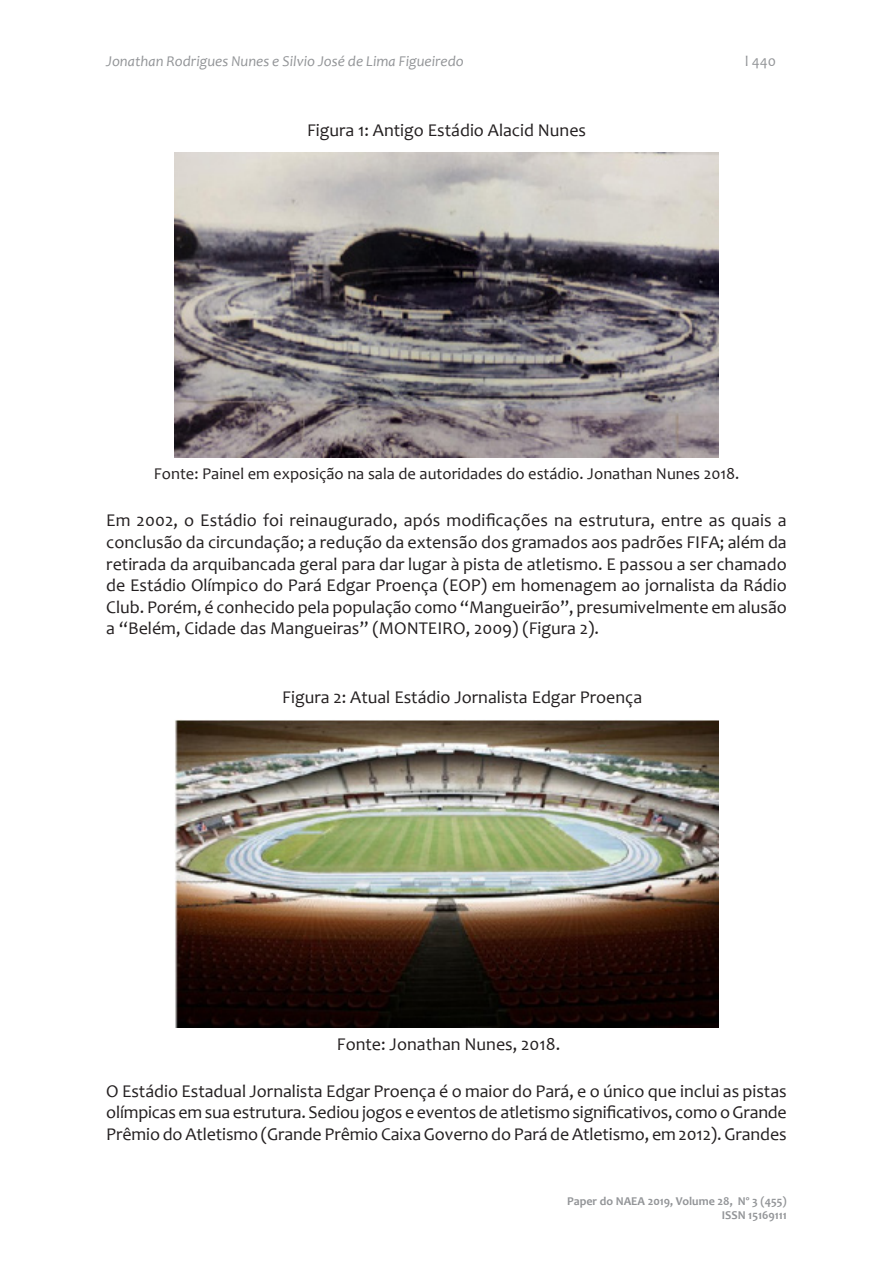
<style>
.page{position:relative;width:893px;height:1263px;background:#fff}
.page>*{position:absolute;margin:0;border:0;box-sizing:border-box;transform-origin:0 0}
.paragrafo{font:18px/21.6px "Candara";color:#231f20;text-align:justify}
.paragrafo-2{font:16.5px "Candara";color:#231f20}
.t1{font:italic 15px "Candara";color:#939598}
.t2{font:15px "Candara";color:#939598}
.t3{font:700 12px/14.4px "Candara";color:#939598;text-align:right}
</style>
<div class="page">
<img style="left:175px;top:153px;width:543px;height:305px">
<img style="left:175px;top:720px;width:544px;height:308px">
<p class="t1" style="left:106px;top:52px;width:359px">Jonathan Rodrigues Nunes e Silvio José de Lima Figueiredo</p>
<p class="t2" style="left:745px;top:52px;width:32px">l 440</p>
<p class="paragrafo" style="left:307px;top:120px;width:281px">Figura 1: Antigo Estádio Alacid Nunes</p>
<p class="paragrafo-2" style="left:154px;top:464px;width:587px">Fonte: Painel em exposição na sala de autoridades do estádio. Jonathan Nunes 2018.</p>
<p class="paragrafo" style="left:106px;top:510px;width:682px">Em 2002, o Estádio foi reinaugurado, após modificações na estrutura, entre as quais a conclusão da circundação; a redução da extensão dos gramados aos padrões FIFA; além da retirada da arquibancada geral para dar lugar à pista de atletismo. E passou a ser chamado de Estádio Olímpico do Pará Edgar Proença (EOP) em homenagem ao jornalista da Rádio Club. Porém, é conhecido pela população como “Mangueirão”, presumivelmente em alusão a “Belém, Cidade das Mangueiras” (MONTEIRO, 2009) (Figura 2).</p>
<p class="paragrafo" style="left:282px;top:686px;width:361px">Figura 2: Atual Estádio Jornalista Edgar Proença</p>
<p class="paragrafo" style="left:337px;top:1033px;width:225px">Fonte: Jonathan Nunes, 2018.</p>
<p class="paragrafo" style="left:106px;top:1080px;width:682px">O Estádio Estadual Jornalista Edgar Proença é o maior do Pará, e o único que inclui as pistas olímpicas em sua estrutura. Sediou jogos e eventos de atletismo significativos, como o Grande Prêmio do Atletismo (Grande Prêmio Caixa Governo do Pará de Atletismo, em 2012). Grandes</p>
<p class="t3" style="left:567px;top:1193px;width:221px">Paper do NAEA 2019, Volume 28, Nº 3 (455)<br>ISSN 15169111</p>
</div>
